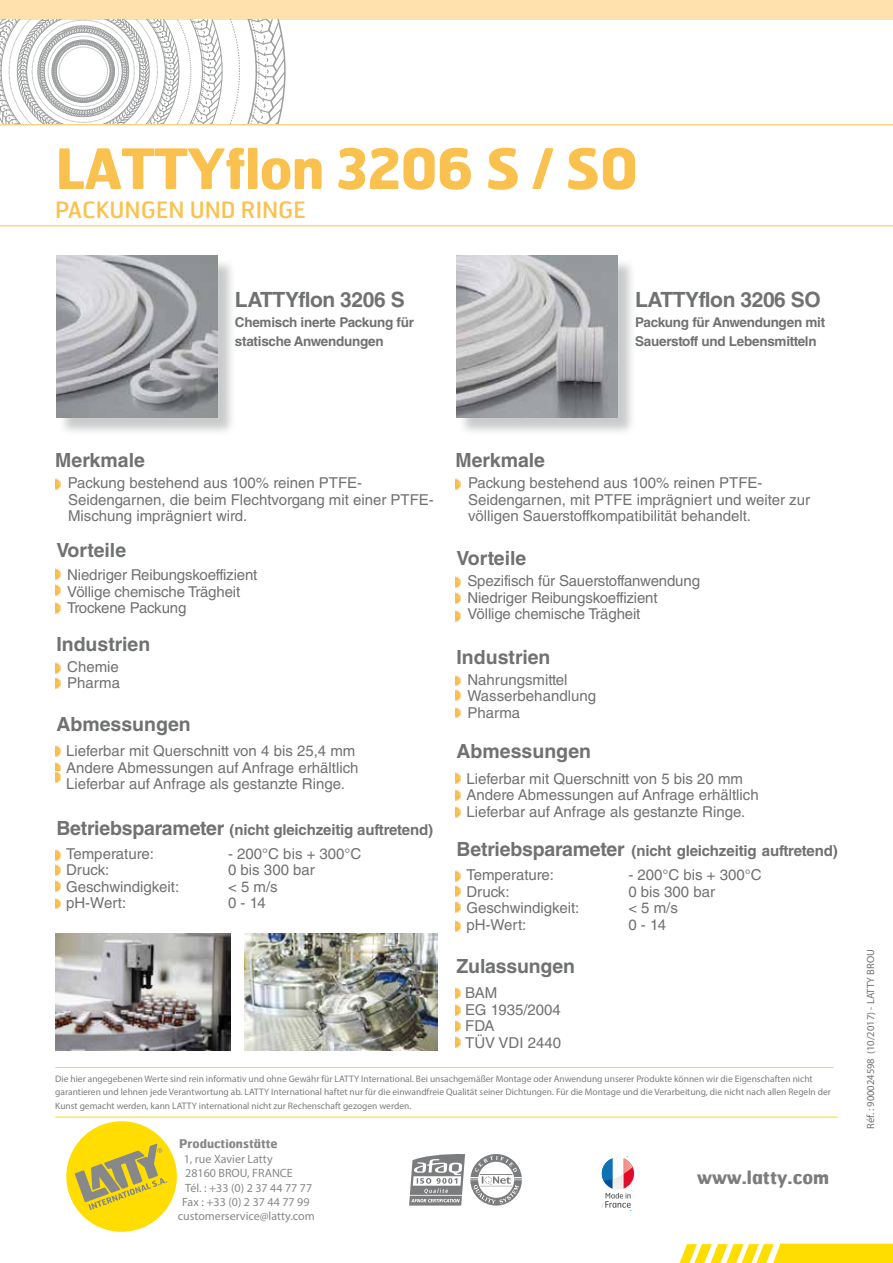
<style>
.page{position:relative;width:893px;height:1263px;background:#fff}
.page>*{position:absolute;margin:0;border:0;box-sizing:border-box;transform-origin:0 0}
.t1{font:700 55.5px "Hermes";letter-spacing:-.02em;color:#fbc14e}
.t2{font:22.5px "Hermes";color:#fbc14e}
.t3{font:700 21px "Helvetica LT Std";letter-spacing:-.02em;color:#707172}
.t4{font:700 19.5px "Helvetica LT Std";color:#707172}
.t5{font:700 18px "Hermes";color:#7b7c7e}
.t6{font:15px/16.5px "Helvetica LT Std";color:#707172}
.t7{font:700 15px/24px "Helvetica LT Std";letter-spacing:-.01em;color:#707172}
.t8{font:700 13.5px/19.5px "Helvetica LT Std";letter-spacing:-.02em;color:#707172}
.t9{font:12px "Myriad Pro";color:#87888a}
.t10{font:700 12px "Hermes";color:#87888a}
.t11{font:10.5px "Myriad Pro";color:#707172}
.t12{font:9.45px/13.5px "Myriad Pro";color:#7b7c7e}
.s1{font-size:19.5px}
.s2{font-weight:400}
</style>
<div class="page">
<div style="left:0;top:0;width:893px;height:20px;background:#fee1ad"></div>
<svg style="left:0;top:20px;width:286px;height:104px"></svg>
<svg style="left:0;top:124px;width:893px;height:102px"></svg>
<svg style="left:680px;top:1243px;width:213px;height:20px"></svg>
<hr style="left:55px;top:1117px;width:783px;height:1px;background:#fd0">
<hr style="left:55px;top:1067px;width:778px;height:1px;background:#fd0">
<svg style="left:409px;top:1154px;width:113px;height:51px"></svg>
<svg style="left:60px;top:1116px;width:123px;height:116px"></svg>
<div style="left:58px;top:258px;width:178px;height:178px;background:#9c9e9f;opacity:.54"></div>
<img style="left:56px;top:256px;width:161px;height:161px">
<svg style="left:55px;top:478px;width:5px;height:11px"></svg>
<svg style="left:55px;top:850px;width:5px;height:41px"></svg>
<svg style="left:55px;top:898px;width:5px;height:11px"></svg>
<svg style="left:55px;top:745px;width:5px;height:11px"></svg>
<svg style="left:55px;top:662px;width:5px;height:26px"></svg>
<svg style="left:55px;top:569px;width:5px;height:27px"></svg>
<svg style="left:55px;top:603px;width:5px;height:11px"></svg>
<div style="left:458px;top:258px;width:178px;height:178px;background:#9c9e9f;opacity:.54"></div>
<img style="left:456px;top:256px;width:161px;height:161px">
<svg style="left:455px;top:478px;width:5px;height:11px"></svg>
<svg style="left:455px;top:871px;width:5px;height:41px"></svg>
<svg style="left:455px;top:920px;width:5px;height:11px"></svg>
<svg style="left:455px;top:773px;width:5px;height:11px"></svg>
<svg style="left:455px;top:790px;width:5px;height:11px"></svg>
<svg style="left:455px;top:576px;width:5px;height:27px"></svg>
<svg style="left:455px;top:610px;width:5px;height:11px"></svg>
<svg style="left:455px;top:988px;width:5px;height:11px"></svg>
<svg style="left:455px;top:1005px;width:5px;height:42px"></svg>
<svg style="left:455px;top:675px;width:5px;height:26px"></svg>
<svg style="left:455px;top:707px;width:5px;height:11px"></svg>
<img style="left:55px;top:933px;width:176px;height:117px">
<img style="left:244px;top:933px;width:193px;height:118px">
<svg style="left:55px;top:762px;width:5px;height:21px"></svg>
<svg style="left:455px;top:807px;width:5px;height:11px"></svg>
<svg style="left:600px;top:1156px;width:37px;height:54px"></svg>
<div style="left:594px;top:1149px;width:13px;height:11px;background:#fff"></div>
<div style="left:629px;top:1149px;width:13px;height:11px;background:#fff"></div>
<h1 class="t1" style="left:55px;top:132px;width:585px">LATTYflon 3206 S / SO</h1>
<h2 class="t2" style="left:55px;top:196px;width:252px">PACKUNGEN UND RINGE</h2>
<h3 class="t3" style="left:235px;top:287px;width:171px">LATTYflon 3206 S</h3>
<p class="t8" style="left:235px;top:312px;width:181px">Chemisch inerte Packung für statische Anwendungen</p>
<h3 class="t3" style="left:635px;top:287px;width:187px">LATTYflon 3206 SO</h3>
<p class="t8" style="left:635px;top:312px;width:191px">Packung für Anwendungen mit<br>Sauerstoff und Lebensmitteln</p>
<h3 class="t4" style="left:55px;top:448px;width:91px">Merkmale</h3>
<p class="t6" style="left:68px;top:475px;width:368px">Packung bestehend aus 100% reinen PTFE-<br>Seidengarnen, die beim Flechtvorgang mit einer PTFE-<br>Mischung imprägniert wird.</p>
<h3 class="t4" style="left:56px;top:539px;width:71px">Vorteile</h3>
<p class="t6" style="left:67px;top:566px;width:192px">Niedriger Reibungskoeffizient<br>Völlige chemische Trägheit<br>Trockene Packung</p>
<h3 class="t4" style="left:56px;top:632px;width:95px">Industrien</h3>
<p class="t6" style="left:67px;top:658px;width:54px">Chemie<br>Pharma</p>
<h3 class="t4" style="left:56px;top:712px;width:136px">Abmessungen</h3>
<p class="t6" style="left:66px;top:743px;width:294px">Lieferbar mit Querschnitt von 4 bis 25,4 mm<br>Andere Abmessungen auf Anfrage erhältlich<br>Lieferbar auf Anfrage als gestanzte Ringe.</p>
<p class="t7" style="left:66px;top:817px;width:368px;text-indent:-10px"><span class="s1">Betriebsparameter</span> (nicht gleichzeitig auftretend)<br><span class="s2">Temperature:</span></p>
<p class="t6" style="left:228px;top:845px;width:135px">- 200°C bis + 300°C</p>
<p class="t6" style="left:66px;top:862px;width:45px">Druck:</p>
<p class="t6" style="left:228px;top:862px;width:88px">0 bis 300 bar</p>
<p class="t6" style="left:66px;top:878px;width:115px">Geschwindigkeit:</p>
<p class="t6" style="left:228px;top:878px;width:51px">&lt; 5 m/s</p>
<p class="t6" style="left:66px;top:895px;width:62px">pH-Wert:</p>
<p class="t6" style="left:228px;top:895px;width:39px">0 - 14</p>
<h3 class="t4" style="left:455px;top:448px;width:91px">Merkmale</h3>
<p class="t6" style="left:468px;top:475px;width:344px">Packung bestehend aus 100% reinen PTFE-<br>Seidengarnen, mit PTFE imprägniert und weiter zur völligen Sauerstoffkompatibilität behandelt.</p>
<h3 class="t4" style="left:457px;top:546px;width:71px">Vorteile</h3>
<p class="t6" style="left:467px;top:573px;width:234px">Spezifisch für Sauerstoffanwendung<br>Niedriger Reibungskoeffizient<br>Völlige chemische Trägheit</p>
<h3 class="t4" style="left:457px;top:645px;width:95px">Industrien</h3>
<p class="t6" style="left:467px;top:671px;width:130px">Nahrungsmittel<br>Wasserbehandlung<br>Pharma</p>
<h3 class="t4" style="left:457px;top:739px;width:136px">Abmessungen</h3>
<p class="t6" style="left:466px;top:770px;width:294px">Lieferbar mit Querschnitt von 5 bis 20 mm<br>Andere Abmessungen auf Anfrage erhältlich<br>Lieferbar auf Anfrage als gestanzte Ringe.</p>
<p class="t7" style="left:466px;top:839px;width:373px;text-indent:-10px"><span class="s1">Betriebsparameter</span> (nicht gleichzeitig auftretend)<br><span class="s2">Temperature:</span></p>
<p class="t6" style="left:628px;top:867px;width:135px">- 200°C bis + 300°C</p>
<p class="t6" style="left:466px;top:883px;width:45px">Druck:</p>
<p class="t6" style="left:628px;top:883px;width:88px">0 bis 300 bar</p>
<p class="t6" style="left:466px;top:900px;width:115px">Geschwindigkeit:</p>
<p class="t6" style="left:628px;top:900px;width:51px">&lt; 5 m/s</p>
<p class="t6" style="left:466px;top:916px;width:62px">pH-Wert:</p>
<p class="t6" style="left:628px;top:916px;width:39px">0 - 14</p>
<h3 class="t4" style="left:457px;top:954px;width:120px">Zulassungen</h3>
<p class="t6" style="left:465px;top:985px;width:97px">BAM<br>EG 1935/2004<br>FDA<br>TÜV VDI 2440</p>
<p class="t12" style="left:55px;top:1071px;width:777px">Die hier angegebenen Werte sind rein informativ und ohne Gewähr für LATTY International. Bei unsachgemäßer Montage oder Anwendung unserer Produkte können wir die Eigenschaften nicht garantieren und lehnen jede Verantwortung ab. LATTY International haftet nur für die einwandfreie Qualität seiner Dichtungen. Für die Montage und die Verarbeitung, die nicht nach allen Regeln der<br>Kunst gemacht werden, kann LATTY international nicht zur Rechenschaft gezogen werden.</p>
<p class="t10" style="left:179px;top:1136px;width:100px">Productionstätte</p>
<p class="t9" style="left:184px;top:1151px;width:90px">1, rue Xavier Latty</p>
<p class="t9" style="left:185px;top:1166px;width:109px">28160 BROU, FRANCE</p>
<p class="t9" style="left:185px;top:1180px;width:128px">Tél. : +33 (0) 2 37 44 77 77</p>
<p class="t9" style="left:182px;top:1194px;width:129px">Fax : +33 (0) 2 37 44 77 99</p>
<p class="t9" style="left:178px;top:1209px;width:139px">customerservice@latty.com</p>
<p class="t5" style="left:697px;top:1165px;width:134px">www.latty.com</p>
<p class="t11" style="left:864px;top:1129px;width:181px;rotate:-90deg">Réf. : 900024598 (10/2017) - LATTY BROU</p>
</div>
